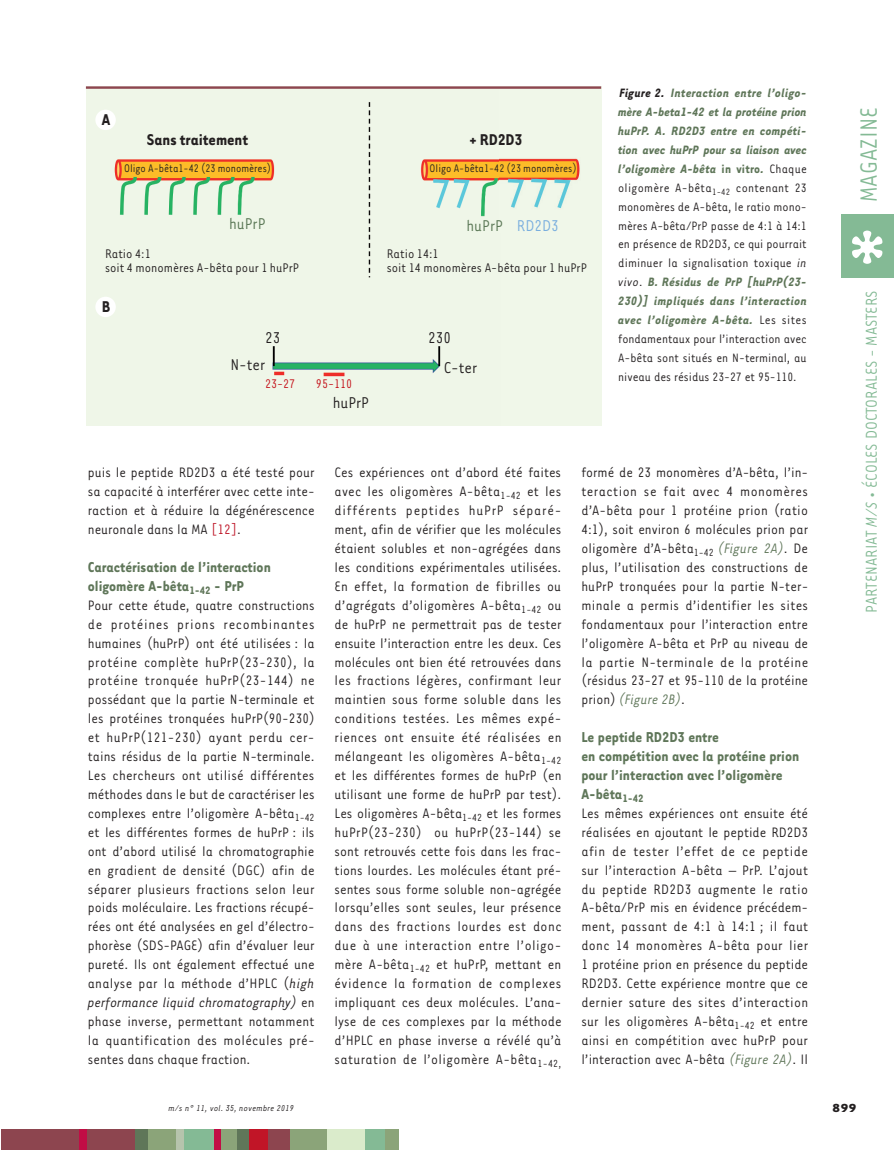
<style>
.page{position:relative;width:894px;height:1150px;background:#fff}
.page>*{position:absolute;margin:0;border:0;box-sizing:border-box;transform-origin:0 0}
.t1{font:27px "Tarzana Narrow";color:#84ba95}
.t2{font:18px "Tarzana Narrow";color:#84ba95}
.t3{font:700 18px "Tarzana Narrow";color:#231f20}
.t4{font:18px "Tarzana Narrow";color:#231f20}
.t5{font:18px "Tarzana Narrow";color:#5a7755}
.t6{font:700 16.5px/18.9px "Tarzana Narrow";color:#5f7659}
.t7{font:15.75px/18.9px "Tarzana Narrow";letter-spacing:.005em;color:#231f20;text-align:justify}
.t8{font:14.4px/14.4px "Tarzana Narrow";color:#231f20}
.t9{font:14.4px "Tarzana Narrow";color:#c4121a}
.t10{font:13.95px/18.9px "Tarzana Narrow";color:#231f20;text-align:justify}
.t11{font:700 13.5px "Tarzana Wide";color:#231f20}
.t12{font:12.6px "Tarzana Narrow";color:#231f20;scale:.96 1}
.t13{font:italic 9.75px "Tarzana Narrow";letter-spacing:.025em;color:#231f20}
.s1{color:#79aede}
.s2{font-weight:700;font-style:italic}
.s3{font-weight:700;font-style:italic;color:#5f7659}
.s4{font-weight:700;color:#5f7659}
.s5{font-style:italic}
.s6{color:#bf182a}
.s7{font-style:italic;color:#5f7659}
</style>
<div class="page">
<div style="left:1px;top:1128px;width:134px;height:21px;background:#8d454f"></div>
<div style="left:236px;top:1128px;width:13px;height:21px;background:#5f7659"></div>
<div style="left:79px;top:1128px;width:8px;height:21px;background:#c10d45"></div>
<div style="left:135px;top:1128px;width:21px;height:21px;background:#5f7659"></div>
<div style="left:148px;top:1128px;width:30px;height:21px;background:#8ba479"></div>
<div style="left:176px;top:1128px;width:9px;height:21px;background:#b6c4ad"></div>
<div style="left:185px;top:1128px;width:29px;height:21px;background:#84ba95"></div>
<div style="left:218px;top:1128px;width:19px;height:21px;background:#8ba479"></div>
<div style="left:214px;top:1128px;width:6px;height:21px;background:#c10d45"></div>
<div style="left:249px;top:1128px;width:27px;height:21px;background:#c11527"></div>
<div style="left:288px;top:1128px;width:39px;height:21px;background:#8ba479"></div>
<div style="left:268px;top:1128px;width:21px;height:21px;background:#8d454f"></div>
<div style="left:327px;top:1128px;width:39px;height:21px;background:#daebcb"></div>
<div style="left:365px;top:1128px;width:21px;height:21px;background:#84ba95"></div>
<div style="left:385px;top:1128px;width:13px;height:21px;background:#8ba479"></div>
<div style="left:841px;top:214px;width:52px;height:64px;background:#84ba95"></div>
<svg style="left:852px;top:230px;width:30px;height:34px"></svg>
<div style="left:86px;top:86px;width:515px;height:340px;background:#eff6e8"></div>
<img style="left:109px;top:102px;width:471px;height:275px">
<div style="left:95px;top:110px;width:21px;height:20px;background:#fff;border-radius:50%"></div>
<div style="left:95px;top:296px;width:21px;height:21px;background:#fff;border-radius:50%"></div>
<hr style="left:86px;top:86px;width:515px;height:3px;background:#8d454f">
<p class="t3" style="left:102px;top:108px;width:10px">A</p>
<p class="t3" style="left:147px;top:128px;width:103px">Sans traitement</p>
<p class="t3" style="left:469px;top:128px;width:54px">+ RD2D3</p>
<p class="t12" style="left:124px;top:161px;width:155px">Oligo A-bêta1-42 (23 monomères)</p>
<p class="t12" style="left:429px;top:161px;width:155px">Oligo A-bêta1-42 (23 monomères)</p>
<p class="t5" style="left:229px;top:213px;width:38px">huPrP</p>
<p class="t5" style="left:466px;top:215px;width:94px">huPrP <span class="s1">RD2D3</span></p>
<p class="t8" style="left:105px;top:246px;width:195px">Ratio 4:1<br>soit 4 monomères A-bêta pour 1 huPrP</p>
<p class="t8" style="left:387px;top:246px;width:202px">Ratio 14:1<br>soit 14 monomères A-bêta pour 1 huPrP</p>
<p class="t3" style="left:102px;top:295px;width:10px">B</p>
<p class="t4" style="left:265px;top:326px;width:17px">23</p>
<p class="t4" style="left:428px;top:326px;width:24px">230</p>
<p class="t4" style="left:230px;top:353px;width:36px">N-ter</p>
<p class="t4" style="left:443px;top:356px;width:35px">C-ter</p>
<p class="t4" style="left:332px;top:391px;width:38px">huPrP</p>
<p class="t9" style="left:265px;top:374px;width:32px">23-27</p>
<p class="t9" style="left:316px;top:374px;width:38px">95-110</p>
<p class="t10" style="left:618px;top:83px;width:190px"><span class="s2">Figure 2.</span> <span class="s3">Interaction entre l’oligo&shy;mère A-beta1-42 et la protéine prion huPrP. A. RD2D3 entre en compéti&shy;tion avec huPrP pour sa liaison avec l’oligomère A-bêta</span> <span class="s4">in vitro</span><span class="s3">.</span> Chaque oligomère A-bêta<sub>1-42</sub> contenant 23 monomères de A-bêta, le ratio mono&shy;mères A-bêta/PrP passe de 4:1 à 14:1 en présence de RD2D3, ce qui pourrait diminuer la signalisation toxique <span class="s5">in vivo</span>. <span class="s3">B. Résidus de PrP [huPrP(23- 230)] impliqués dans l’interaction avec l’oligomère A-bêta.</span> Les sites fondamentaux pour l’interaction avec A-bêta sont situés en N-terminal, au niveau des résidus 23-27 et 95-110.</p>
<p class="t7" style="left:88px;top:462px;width:228px">puis le peptide RD2D3 a été testé pour sa capacité à interférer avec cette inte&shy;raction et à réduire la dégénérescence neuronale dans la MA <span class="s6">[12]</span>.</p>
<p class="t6" style="left:88px;top:556px;width:184px">Caractérisation de l’interaction oligomère A-bêta<sub>1-42</sub> - PrP</p>
<p class="t7" style="left:88px;top:595px;width:228px">Pour cette étude, quatre constructions de protéines prions recombinantes humaines (huPrP) ont été utilisées : la protéine complète huPrP(23-230), la protéine tronquée huPrP(23-144) ne possédant que la partie N-terminale et les protéines tronquées huPrP(90-230) et huPrP(121-230) ayant perdu cer&shy;tains résidus de la partie N-terminale.<br>Les chercheurs ont utilisé différentes méthodes dans le but de caractériser les complexes entre l’oligomère A-bêta<sub>1-42 </sub>et les différentes formes de huPrP : ils ont d’abord utilisé la chromatographie en gradient de densité (DGC) afin de séparer plusieurs fractions selon leur poids moléculaire. Les fractions récupé&shy;rées ont été analysées en gel d’électro&shy;phorèse (SDS-PAGE) afin d’évaluer leur pureté. Ils ont également effectué une analyse par la méthode d’HPLC (<span class="s5">high performance liquid chromatography)</span> en phase inverse, permettant notamment la quantification des molécules pré&shy;sentes dans chaque fraction.</p>
<p class="t13" style="left:169px;top:1101px;width:127px">m/s n° 11, vol. 35, novembre 2019</p>
<p class="t7" style="left:334px;top:462px;width:228px">Ces expériences ont d’abord été faites avec les oligomères A-bêta<sub>1-42</sub> et les différents peptides huPrP séparé&shy;ment, afin de vérifier que les molécules étaient solubles et non-agrégées dans les conditions expérimentales utilisées.<br>En effet, la formation de fibrilles ou d’agrégats d’oligomères A-bêta<sub>1-42</sub> ou de huPrP ne permettrait pas de tester ensuite l’interaction entre les deux. Ces molécules ont bien été retrouvées dans les fractions légères, confirmant leur maintien sous forme soluble dans les conditions testées. Les mêmes expé&shy;riences ont ensuite été réalisées en mélangeant les oligomères A-bêta<sub>1-42 </sub>et les différentes formes de huPrP (en utilisant une forme de huPrP par test).<br>Les oligomères A-bêta<sub>1-42</sub> et les formes huPrP(23-230) ou huPrP(23-144) se sont retrouvés cette fois dans les frac&shy;tions lourdes. Les molécules étant pré&shy;sentes sous forme soluble non-agrégée lorsqu’elles sont seules, leur présence dans des fractions lourdes est donc due à une interaction entre l’oligo&shy;mère A-bêta<sub>1-42</sub> et huPrP, mettant en évidence la formation de complexes impliquant ces deux molécules. L’ana&shy;lyse de ces complexes par la méthode d’HPLC en phase inverse a révélé qu’à saturation de l’oligomère A-bêta<sub>1-42,</sub></p>
<p class="t7" style="left:581px;top:462px;width:228px">formé de 23 monomères d’A-bêta, l’in&shy;teraction se fait avec 4 monomères d’A-bêta pour 1 protéine prion (ratio 4:1), soit environ 6 molécules prion par oligomère d’A-bêta<sub>1-42</sub> <span class="s7">(Figure 2A)</span>. De plus, l’utilisation des constructions de huPrP tronquées pour la partie N-ter&shy;minale a permis d’identifier les sites fondamentaux pour l’interaction entre l’oligomère A-bêta et PrP au niveau de la partie N-terminale de la protéine (résidus 23-27 et 95-110 de la protéine prion) <span class="s7">(Figure 2B)</span>.</p>
<p class="t6" style="left:581px;top:726px;width:219px">Le peptide RD2D3 entre<br>en compétition avec la protéine prion pour l’interaction avec l’oligomère<br>A-bêta<sub>1-42</sub></p>
<p class="t7" style="left:581px;top:802px;width:228px">Les mêmes expériences ont ensuite été réalisées en ajoutant le peptide RD2D3 afin de tester l’effet de ce peptide sur l’interaction A-bêta – PrP. L’ajout du peptide RD2D3 augmente le ratio A-bêta/PrP mis en évidence précédem&shy;ment, passant de 4:1 à 14:1 ; il faut donc 14 monomères A-bêta pour lier 1 protéine prion en présence du peptide RD2D3. Cette expérience montre que ce dernier sature des sites d’interaction sur les oligomères A-bêta<sub>1-42</sub> et entre ainsi en compétition avec huPrP pour l’interaction avec A-bêta <span class="s7">(Figure 2A)</span>. Il</p>
<h1 class="t1" style="left:852px;top:202px;width:96px;rotate:-90deg">MAGAZINE</h1>
<p class="t2" style="left:860px;top:612px;width:323px;rotate:-90deg">PARTENARIAT <span class="s5">M/S</span> • ÉCOLES DOCTORALES - MASTERS</p>
<p class="t11" style="left:832px;top:1098px;width:26px">899</p>
</div>
